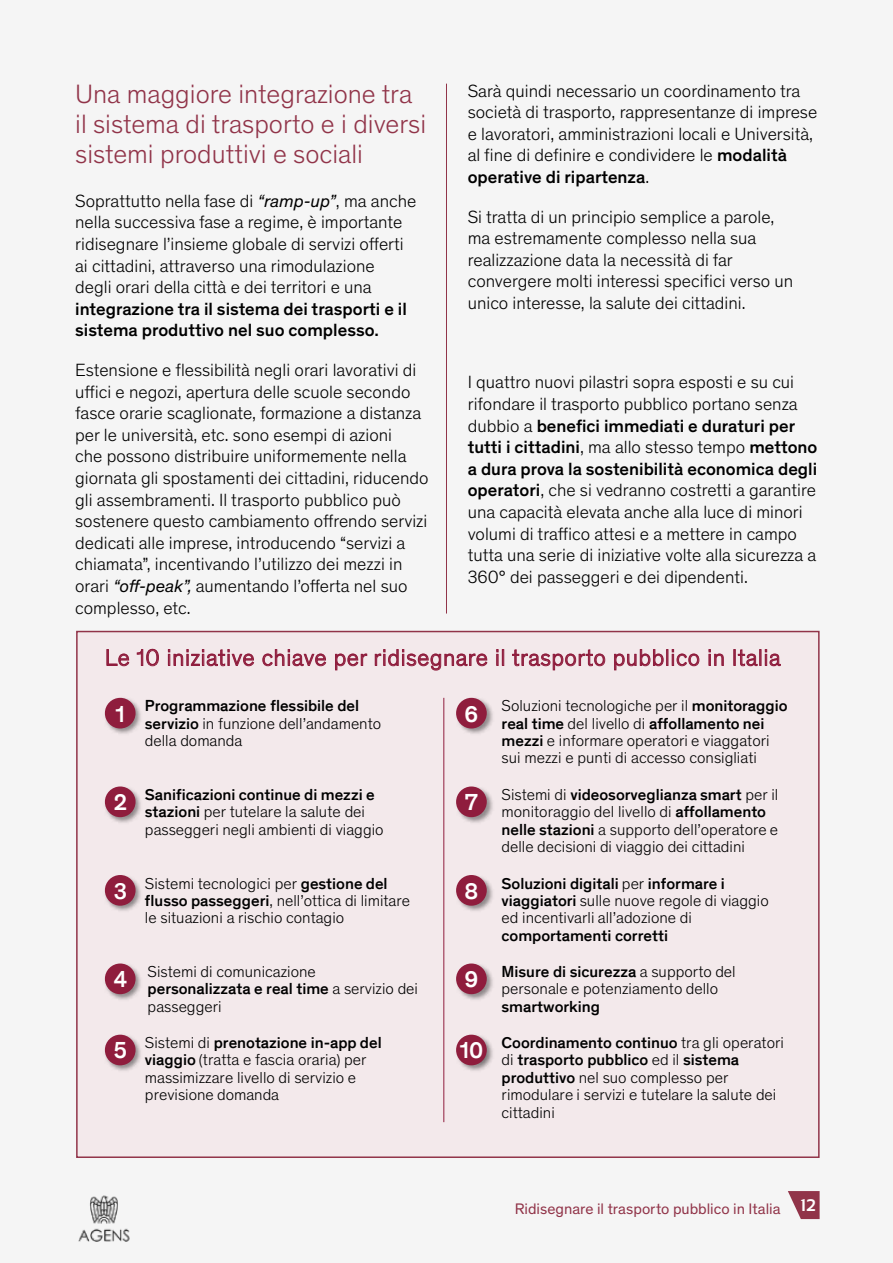
<style>
.page{position:relative;width:893px;height:1263px;background:#fff}
.page>*{position:absolute;margin:0;border:0;box-sizing:border-box;transform-origin:0 0}
.t1{font:300 27px/29.7px "Theinhardt Pan";color:#913449}
.t2{font:300 23.25px "Theinhardt Pan";letter-spacing:.025em;color:#8f1d3d}
.t3{font:500 23.25px "Theinhardt Pan TT";color:#fff}
.t4{font:300 18px/21.6px "Theinhardt Pan";color:#000}
.t5{font:500 18px/21.6px "Theinhardt Pan";color:#000}
.t6{font:300 16.05px/17.4px "Theinhardt Pan";color:#000}
.t7{font:500 16.05px/17.4px "Theinhardt Pan TT";color:#000}
.t8{font:15.45px "Theinhardt Pan";color:#913449}
.s1{font-weight:400;font-style:italic}
.s2{font-weight:500}
.s3{font-family:"Theinhardt Pan TT";font-weight:500}
.s4{font-family:"Theinhardt Pan";font-weight:300}
</style>
<div class="page">
<svg style="left:788px;top:1191px;width:32px;height:28px"></svg>
<img style="left:78px;top:1195px;width:52px;height:47px">
<div style="left:76px;top:631px;width:744px;height:527px;background:#f3e9eb;border:2px solid #913449"></div>
<hr style="left:446px;top:84px;width:1px;height:529px;background:#913449">
<img style="left:104px;top:697px;width:37px;height:37px">
<div style="left:105px;top:698px;width:31px;height:30px;background:#8f1d3d;border-radius:50%"></div>
<img style="left:456px;top:697px;width:37px;height:37px">
<div style="left:456px;top:698px;width:31px;height:30px;background:#8f1d3d;border-radius:50%"></div>
<img style="left:104px;top:788px;width:37px;height:35px">
<div style="left:105px;top:786px;width:31px;height:31px;background:#8f1d3d;border-radius:50%"></div>
<img style="left:456px;top:787px;width:37px;height:36px">
<div style="left:456px;top:786px;width:31px;height:31px;background:#8f1d3d;border-radius:50%"></div>
<img style="left:104px;top:875px;width:37px;height:36px">
<div style="left:105px;top:875px;width:31px;height:31px;background:#8f1d3d;border-radius:50%"></div>
<img style="left:456px;top:875px;width:37px;height:36px">
<div style="left:456px;top:875px;width:31px;height:31px;background:#8f1d3d;border-radius:50%"></div>
<img style="left:104px;top:965px;width:37px;height:35px">
<div style="left:105px;top:963px;width:31px;height:31px;background:#8f1d3d;border-radius:50%"></div>
<img style="left:456px;top:964px;width:37px;height:36px">
<div style="left:456px;top:963px;width:31px;height:31px;background:#8f1d3d;border-radius:50%"></div>
<img style="left:104px;top:1034px;width:37px;height:37px">
<div style="left:105px;top:1035px;width:31px;height:30px;background:#8f1d3d;border-radius:50%"></div>
<img style="left:444px;top:1026px;width:49px;height:61px">
<div style="left:456px;top:1035px;width:31px;height:30px;background:#8f1d3d;border-radius:50%"></div>
<hr style="left:443px;top:698px;width:1px;height:424px;background:#8f1d3d">
<h1 class="t1" style="left:75px;top:78px;width:352px">Una maggiore integrazione tra il sistema di trasporto e i diversi sistemi produttivi e sociali</h1>
<p class="t4" style="left:75px;top:189px;width:343px">Soprattutto nella fase di <span class="s1">“ramp-up”</span>, ma anche nella successiva fase a regime, è importante ridisegnare l’insieme globale di servizi offerti ai cittadini, attraverso una rimodulazione<br>degli orari della città e dei territori e una</p>
<p class="t5" style="left:75px;top:297px;width:333px">integrazione tra il sistema dei trasporti e il sistema produttivo nel suo complesso.</p>
<p class="t4" style="left:75px;top:358px;width:355px">Estensione e flessibilità negli orari lavorativi di uffici e negozi, apertura delle scuole secondo fasce orarie scaglionate, formazione a distanza per le università, etc. sono esempi di azioni<br>che possono distribuire uniformemente nella giornata gli spostamenti dei cittadini, riducendo gli assembramenti. Il trasporto pubblico può sostenere questo cambiamento offrendo servizi dedicati alle imprese, introducendo “servizi a chiamata”, incentivando l’utilizzo dei mezzi in orari <span class="s1">“off-peak”,</span> aumentando l’offerta nel suo complesso, etc.</p>
<p class="t4" style="left:468px;top:79px;width:351px">Sarà quindi necessario un coordinamento tra società di trasporto, rappresentanze di imprese e lavoratori, amministrazioni locali e Università, al fine di definire e condividere le <span class="s2">modalità operative di ripartenza</span>.</p>
<p class="t4" style="left:468px;top:205px;width:327px">Si tratta di un principio semplice a parole, ma estremamente complesso nella sua realizzazione data la necessità di far convergere molti interessi specifici verso un unico interesse, la salute dei cittadini.</p>
<p class="t4" style="left:468px;top:371px;width:351px">I quattro nuovi pilastri sopra esposti e su cui rifondare il trasporto pubblico portano senza dubbio a <span class="s2">benefici immediati e duraturi per tutti i cittadini</span>, ma allo stesso tempo <span class="s2">mettono a dura prova la sostenibilità economica degli operatori</span>, che si vedranno costretti a garantire una capacità elevata anche alla luce di minori volumi di traffico attesi e a mettere in campo tutta una serie di iniziative volte alla sicurezza a 360° dei passeggeri e dei dipendenti.</p>
<p class="t2" style="left:105px;top:641px;width:677px">Le 10 iniziative chiave per ridisegnare il trasporto pubblico in Italia</p>
<p class="t3" style="left:116px;top:696px;width:11px">1</p>
<p class="t3" style="left:465px;top:696px;width:15px">6</p>
<p class="t6" style="left:502px;top:696px;width:288px">Soluzioni tecnologiche per il <span class="s3">monitoraggio</span></p>
<p class="t7" style="left:502px;top:713px;width:264px">real time <span class="s4">del livello di</span> affollamento nei</p>
<p class="t6" style="left:502px;top:731px;width:270px"><span class="s3">mezzi</span> e informare operatori e viaggatori sui mezzi e punti di accesso consigliati</p>
<p class="t7" style="left:145px;top:696px;width:216px">Programmazione flessibile del</p>
<p class="t6" style="left:145px;top:714px;width:238px"><span class="s3">servizio</span> in funzione dell’andamento della domanda</p>
<p class="t7" style="left:145px;top:785px;width:231px">Sanificazioni continue di mezzi e</p>
<p class="t6" style="left:145px;top:802px;width:240px"><span class="s3">stazioni</span> per tutelare la salute dei passeggeri negli ambienti di viaggio</p>
<p class="t3" style="left:114px;top:785px;width:15px">2</p>
<p class="t3" style="left:465px;top:785px;width:15px">7</p>
<p class="t7" style="left:502px;top:785px;width:278px"><span class="s4">Sistemi di</span> videosorveglianza smart <span class="s4">per il</span></p>
<p class="t6" style="left:502px;top:802px;width:278px">monitoraggio del livello di <span class="s3">affollamento nelle stazioni</span> a supporto dell’operatore e delle decisioni di viaggio dei cittadini</p>
<p class="t6" style="left:145px;top:874px;width:267px">Sistemi tecnologici per <span class="s3">gestione del flusso passeggeri</span>, nell’ottica di limitare le situazioni a rischio contagio</p>
<p class="t7" style="left:502px;top:873px;width:225px">Soluzioni digitali <span class="s4">per</span> informare i</p>
<p class="t3" style="left:114px;top:874px;width:15px">3</p>
<p class="t3" style="left:465px;top:874px;width:15px">8</p>
<p class="t6" style="left:502px;top:891px;width:269px"><span class="s3">viaggiatori</span> sulle nuove regole di viaggio ed incentivarli all’adozione di</p>
<p class="t7" style="left:502px;top:925px;width:168px">comportamenti corretti</p>
<p class="t6" style="left:148px;top:962px;width:170px">Sistemi di comunicazione</p>
<p class="t7" style="left:148px;top:979px;width:272px">personalizzata e real time <span class="s4">a servizio dei</span></p>
<p class="t6" style="left:148px;top:997px;width:75px">passeggeri</p>
<p class="t3" style="left:114px;top:962px;width:15px">4</p>
<p class="t3" style="left:465px;top:962px;width:15px">9</p>
<p class="t7" style="left:502px;top:962px;width:236px">Misure di sicurezza <span class="s4">a supporto del</span></p>
<p class="t6" style="left:502px;top:979px;width:218px">personale e potenziamento dello</p>
<p class="t7" style="left:502px;top:996px;width:100px">smartworking</p>
<p class="t7" style="left:145px;top:1033px;width:238px"><span class="s4">Sistemi di</span> prenotazione in-app del</p>
<p class="t6" style="left:145px;top:1050px;width:223px"><span class="s3">viaggio</span> (tratta e fascia oraria) per massimizzare livello di servizio e previsione domanda</p>
<p class="t3" style="left:114px;top:1033px;width:15px">5</p>
<p class="t3" style="left:460px;top:1033px;width:25px">10</p>
<p class="t7" style="left:502px;top:1033px;width:284px">Coordinamento continuo <span class="s4">tra gli operatori di</span> trasporto pubblico <span class="s4">ed il</span> sistema</p>
<p class="t6" style="left:502px;top:1068px;width:276px"><span class="s3">produttivo</span> nel suo complesso per rimodulare i servizi e tutelare la salute dei cittadini</p>
<p class="t8" style="left:515px;top:1198px;width:303px">Ridisegnare il trasporto pubblico in Italia <sup>12</sup></p>
</div>
